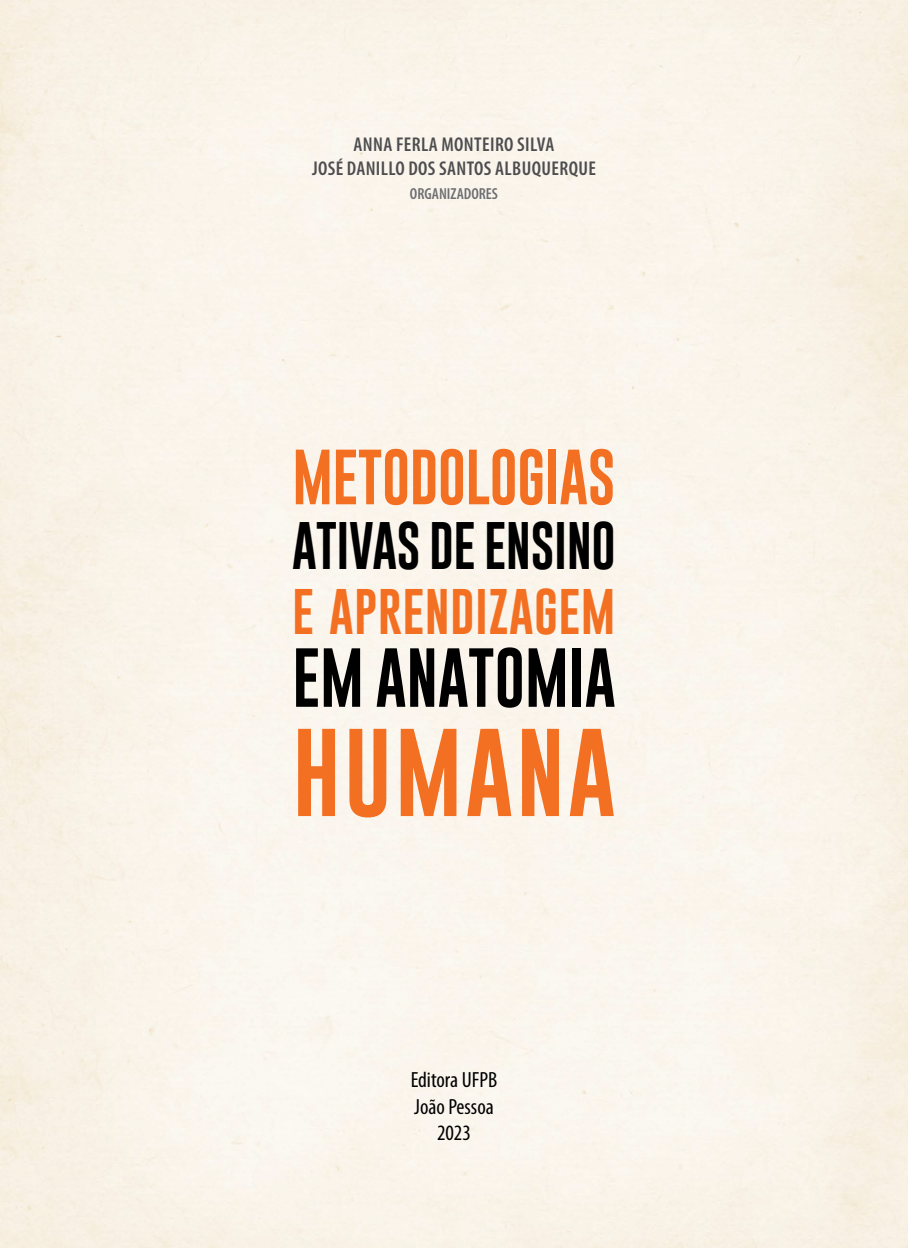
<style>
.page{position:relative;width:908px;height:1248px;background:#fff}
.page>*{position:absolute;margin:0;border:0;box-sizing:border-box;transform-origin:0 0}
.t1{font:91px "Gobold Uplow";letter-spacing:.035em;color:#f36f21}
.t2{font:61px "Gobold Uplow";letter-spacing:-.005em;color:#000}
.t3{font:57px "Gobold Uplow";letter-spacing:-.01em;color:#f36f21}
.t4{font:49px "Gobold Uplow";letter-spacing:-.01em;color:#000}
.t5{font:47px "Gobold Uplow";letter-spacing:.01em;color:#f36f21}
.t6{font:condensed 22px/26.4px "Myriad Pro";color:#000;text-align:center}
.t7{font:600 condensed 20px/23.8px "Myriad Pro";letter-spacing:.02em;color:#4d4d4f;text-align:center}
.t8{font:600 condensed 16px "Myriad Pro";color:#6d6e71}
</style>
<div class="page">
<p class="t7" style="left:312px;top:132px;width:285px">ANNA FERLA MONTEIRO SILVA<br>JOSÉ DANILLO DOS SANTOS ALBUQUERQUE</p>
<p class="t8" style="left:410px;top:183px;width:89px">ORGANIZADORES</p>
<h3 class="t3" style="left:292px;top:432px;width:325px">METODOLOGIAS</h3>
<h3 class="t4" style="left:292px;top:506px;width:325px">ATIVAS DE ENSINO</h3>
<h3 class="t5" style="left:292px;top:573px;width:325px">E APRENDIZAGEM</h3>
<h2 class="t2" style="left:292px;top:629px;width:325px">EM ANATOMIA</h2>
<h1 class="t1" style="left:292px;top:700px;width:325px">HUMANA</h1>
<p class="t6" style="left:410px;top:1066px;width:88px">Editora UFPB<br>João Pessoa<br>2023</p>
</div>
